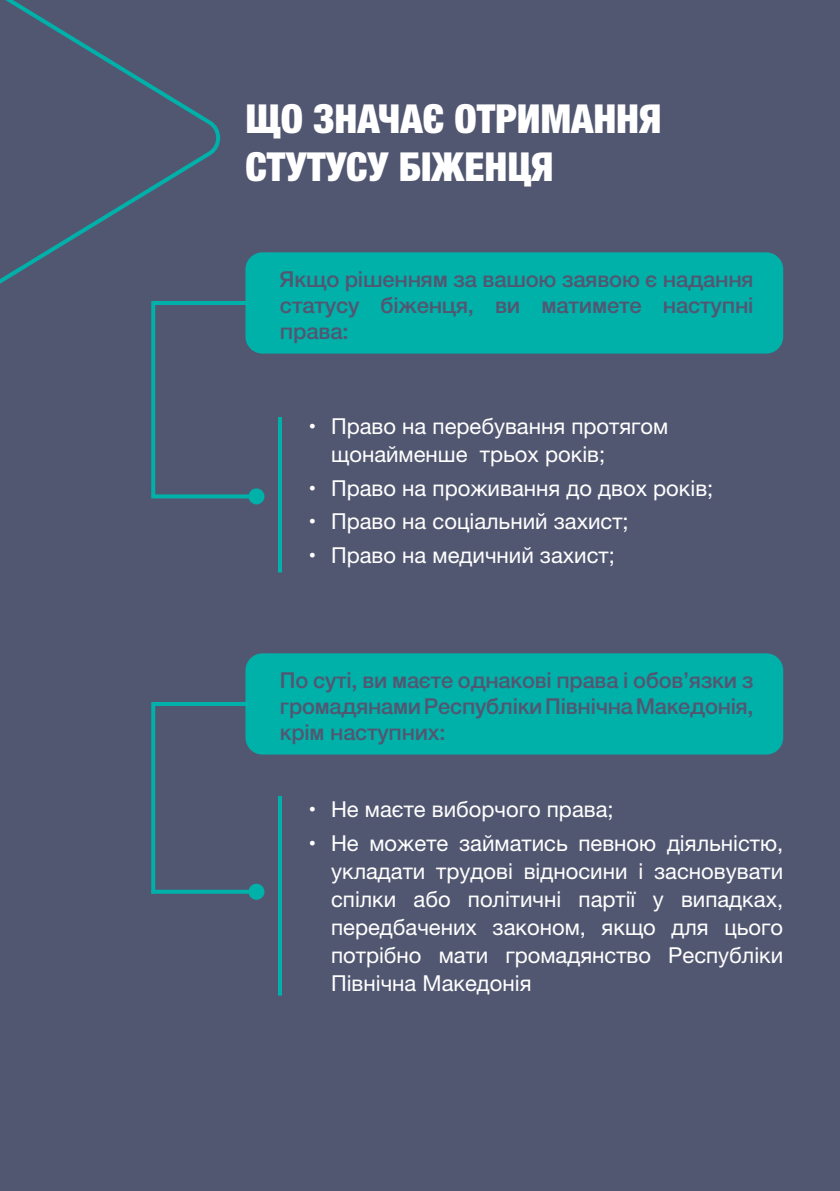
<style>
.page{position:relative;width:840px;height:1191px;background:#fff}
.page>*{position:absolute;margin:0;border:0;box-sizing:border-box;transform-origin:0 0}
.t1{font:900 condensed 40px/48px "Helvetica Neue";color:#fff}
.t2{font:22px/28px "Helvetica Neue";color:#fff}
.t3{font:500 22px/26px "Helvetica Neue";letter-spacing:-.01em;color:#525771;text-align:justify}
</style>
<div class="page">
<div style="left:0;top:0;width:839px;height:1191px;background:#525771"></div>
<svg style="left:0;top:0;width:220px;height:284px"></svg>
<hr style="left:153px;top:301px;width:611px;height:4px;background:#00b1aa">
<hr style="left:153px;top:702px;width:611px;height:4px;background:#00b1aa">
<svg style="left:151px;top:494px;width:97px;height:4px"></svg>
<div style="left:248px;top:488px;width:16px;height:16px;background:#00b1aa;border-radius:50%"></div>
<svg style="left:155px;top:889px;width:93px;height:4px"></svg>
<div style="left:248px;top:883px;width:16px;height:16px;background:#00b1aa;border-radius:50%"></div>
<svg style="left:151px;top:301px;width:4px;height:195px"></svg>
<svg style="left:151px;top:702px;width:4px;height:191px"></svg>
<div style="left:245px;top:252px;width:537px;height:101px;background:#00b1aa;border-radius:17px"></div>
<div style="left:245px;top:653px;width:537px;height:101px;background:#00b1aa;border-radius:17px"></div>
<hr style="left:278px;top:417px;width:4px;height:155px;background:#00b1aa">
<hr style="left:278px;top:796px;width:4px;height:199px;background:#00b1aa">
<h1 class="t1" style="left:245px;top:93px;width:417px">ЩО ЗНАЧАЄ ОТРИМАННЯ<br>СТУТУСУ БІЖЕНЦЯ</h1>
<p class="t3" style="left:280px;top:266px;width:475px">Якщо рішенням за вашою заявою є надання статусу біженця, ви матимете наступні права:</p>
<p class="t2" style="left:331px;top:413px;width:338px;text-indent:-23px">• Право на перебування протягом щонайменше трьох років;</p>
<p class="t2" style="left:308px;top:475px;width:406px">• Право на проживання до двох років;</p>
<p class="t2" style="left:308px;top:509px;width:322px">• Право на соціальний захист;</p>
<p class="t2" style="left:308px;top:542px;width:308px">• Право на медичний захист;</p>
<p class="t3" style="left:280px;top:666px;width:475px">По суті, ви маєте однакові права і обов’язки з громадянами Республіки Північна Македонія, крім наступних:</p>
<p class="t2" style="left:308px;top:796px;width:306px">• Не маєте виборчого права;</p>
<p class="t2" style="left:331px;top:830px;width:453px;text-align:justify;text-indent:-23px">• Не можете займатись певною діяльністю, укладати трудові відносини і засновувати спілки або політичні партії у випадках, передбачених законом, якщо для цього потрібно мати громадянство Республіки Північна Македонія</p>
</div>
